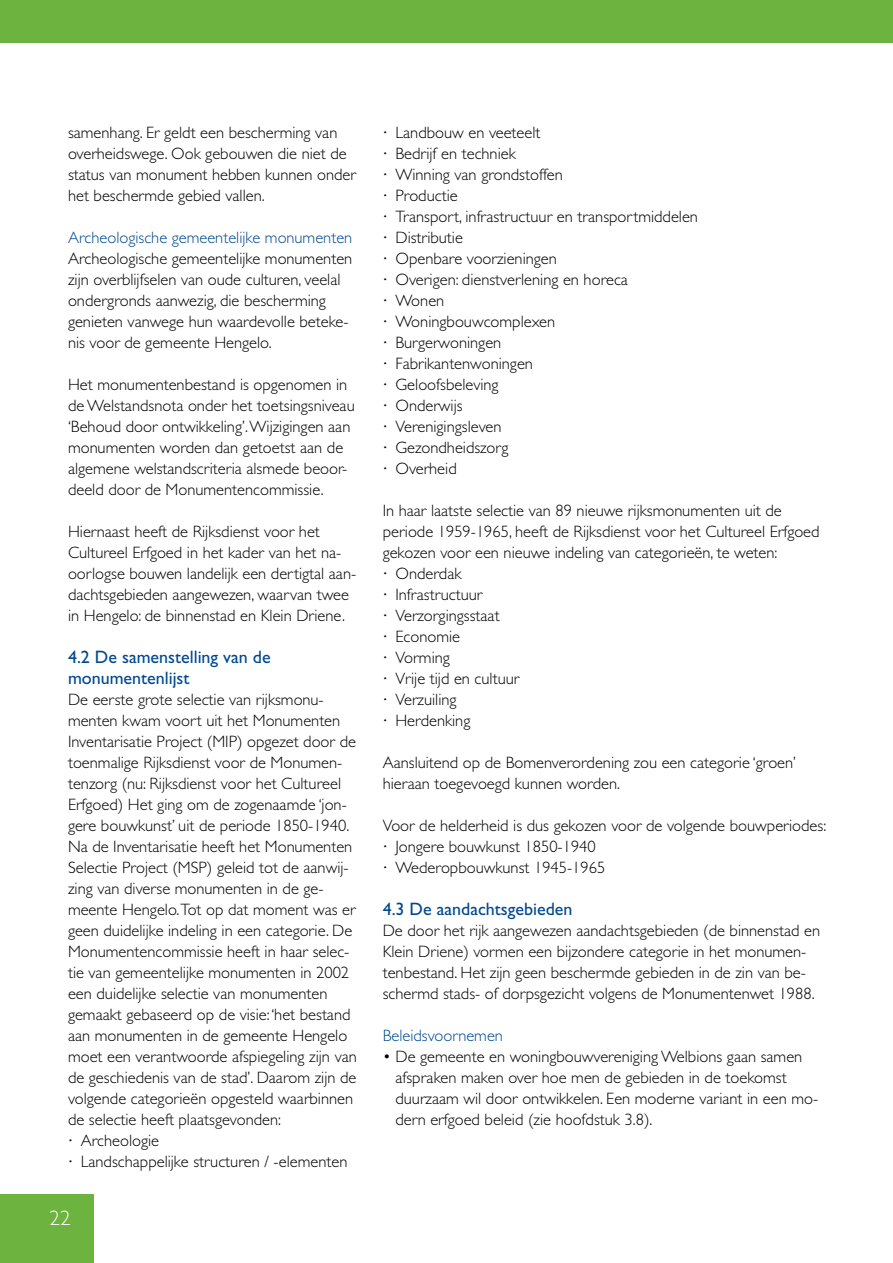
<style>
.page{position:relative;width:893px;height:1263px;background:#fff}
.page>*{position:absolute;margin:0;border:0;box-sizing:border-box;transform-origin:0 0}
.t1{font:300 21px "Gill Sans";color:#fff}
.t2{font:18px/21px "Gill Sans";color:#004990}
.t3{font:300 16.5px/21px "Gill Sans";color:#000}
.t4{font:300 16.5px "Gill Sans";color:#004990}
.s1{font-weight:400;font-style:italic}
</style>
<div class="page">
<div style="left:0;top:1195px;width:93px;height:68px;background:#6cb33f"></div>
<div style="left:0;top:0;width:893px;height:42px;background:#6cb33f"></div>
<p class="t3" style="left:68px;top:122px;width:289px">samenhang. Er geldt een bescherming van overheidswege. Ook gebouwen die niet de status van monument hebben kunnen onder het beschermde gebied vallen.</p>
<p class="t4" style="left:68px;top:228px;width:286px">Archeologische gemeentelijke monumenten</p>
<p class="t3" style="left:68px;top:248px;width:286px">Archeologische gemeentelijke monumenten zijn overblijfselen van oude culturen, veelal ondergronds aanwezig, die bescherming genieten vanwege hun waardevolle beteke&shy;nis voor de gemeente Hengelo.</p>
<p class="t3" style="left:68px;top:374px;width:288px">Het monumentenbestand is opgenomen in de Welstandsnota onder het toetsingsniveau ‘Behoud door ontwikkeling’. Wijzigingen aan monumenten worden dan getoetst aan de algemene welstandscriteria alsmede beoor&shy;deeld door de Monumentencommissie.</p>
<p class="t3" style="left:68px;top:521px;width:290px">Hiernaast heeft de Rijksdienst voor het Cultureel Erfgoed in het kader van het na&shy;oorlogse bouwen landelijk een dertigtal aan&shy;dachtsgebieden aangewezen, waarvan twee in Hengelo: de binnenstad en Klein Driene.</p>
<p class="t2" style="left:68px;top:647px;width:204px">4.2 De samenstelling van de monumentenlijst</p>
<p class="t3" style="left:68px;top:689px;width:290px">De eerste grote selectie van rijksmonu&shy;menten kwam voort uit het Monumenten Inventarisatie Project (MIP) opgezet door de toenmalige Rijksdienst voor de Monumen&shy;tenzorg (nu: Rijksdienst voor het Cultureel Erfgoed) Het ging om de zogenaamde ‘jon&shy;gere bouwkunst’ uit de periode 1850-1940.<br>Na de Inventarisatie heeft het Monumenten Selectie Project (MSP) geleid tot de aanwij&shy;zing van diverse monumenten in de ge&shy;meente Hengelo.Tot op dat moment was er geen duidelijke indeling in een categorie. De Monumentencommissie heeft in haar selec&shy;tie van gemeentelijke monumenten in 2002 een duidelijke selectie van monumenten gemaakt gebaseerd op de visie: ‘het bestand aan monumenten in de gemeente Hengelo moet een verantwoorde afspiegeling zijn van de geschiedenis van de stad’. Daarom zijn de volgende categorieën opgesteld waarbinnen de selectie heeft plaatsgevonden:<br><span class="s1">·</span> Archeologie<br><span class="s1">·</span> Landschappelijke structuren / -elementen</p>
<p class="t1" style="left:50px;top:1206px;width:22px">22</p>
<p class="t3" style="left:383px;top:122px;width:317px"><span class="s1">·</span> Landbouw en veeteelt<br><span class="s1">·</span> Bedrijf en techniek<br><span class="s1">·</span> Winning van grondstoffen<br><span class="s1">·</span> Productie<br><span class="s1">·</span> Transport, infrastructuur en transportmiddelen <span class="s1">·</span> Distributie<br><span class="s1">·</span> Openbare voorzieningen<br><span class="s1">·</span> Overigen: dienstverlening en horeca<br><span class="s1">·</span> Wonen<br><span class="s1">·</span> Woningbouwcomplexen<br><span class="s1">·</span> Burgerwoningen<br><span class="s1">·</span> Fabrikantenwoningen<br><span class="s1">·</span> Geloofsbeleving<br><span class="s1">·</span> Onderwijs<br><span class="s1">·</span> Verenigingsleven<br><span class="s1">·</span> Gezondheidszorg<br><span class="s1">·</span> Overheid</p>
<p class="t3" style="left:383px;top:500px;width:438px">In haar laatste selectie van 89 nieuwe rijksmonumenten uit de periode 1959-1965, heeft de Rijksdienst voor het Cultureel Erfgoed gekozen voor een nieuwe indeling van categorieën, te weten:<br><span class="s1">·</span> Onderdak<br><span class="s1">·</span> Infrastructuur<br><span class="s1">·</span> Verzorgingsstaat<br><span class="s1">·</span> Economie<br><span class="s1">·</span> Vorming<br><span class="s1">·</span> Vrije tijd en cultuur<br><span class="s1">·</span> Verzuiling<br><span class="s1">·</span> Herdenking</p>
<p class="t3" style="left:383px;top:752px;width:415px">Aansluitend op de Bomenverordening zou een categorie ‘groen’ hieraan toegevoegd kunnen worden.</p>
<p class="t3" style="left:383px;top:815px;width:445px">Voor de helderheid is dus gekozen voor de volgende bouwperiodes: <span class="s1">·</span> Jongere bouwkunst 1850-1940<br><span class="s1">·</span> Wederopbouwkunst 1945-1965</p>
<p class="t2" style="left:383px;top:899px;width:191px">4.3 De aandachtsgebieden</p>
<p class="t3" style="left:383px;top:920px;width:439px">De door het rijk aangewezen aandachtsgebieden (de binnenstad en Klein Driene) vormen een bijzondere categorie in het monumen&shy;tenbestand. Het zijn geen beschermde gebieden in de zin van be&shy;schermd stads- of dorpsgezicht volgens de Monumentenwet 1988.</p>
<p class="t4" style="left:383px;top:1026px;width:122px">Beleidsvoornemen</p>
<p class="t3" style="left:395px;top:1046px;width:424px;text-indent:-13px">• De gemeente en woningbouwvereniging Welbions gaan samen afspraken maken over hoe men de gebieden in de toekomst duurzaam wil door ontwikkelen. Een moderne variant in een mo&shy;dern erfgoed beleid (zie hoofdstuk 3.8).</p>
</div>
